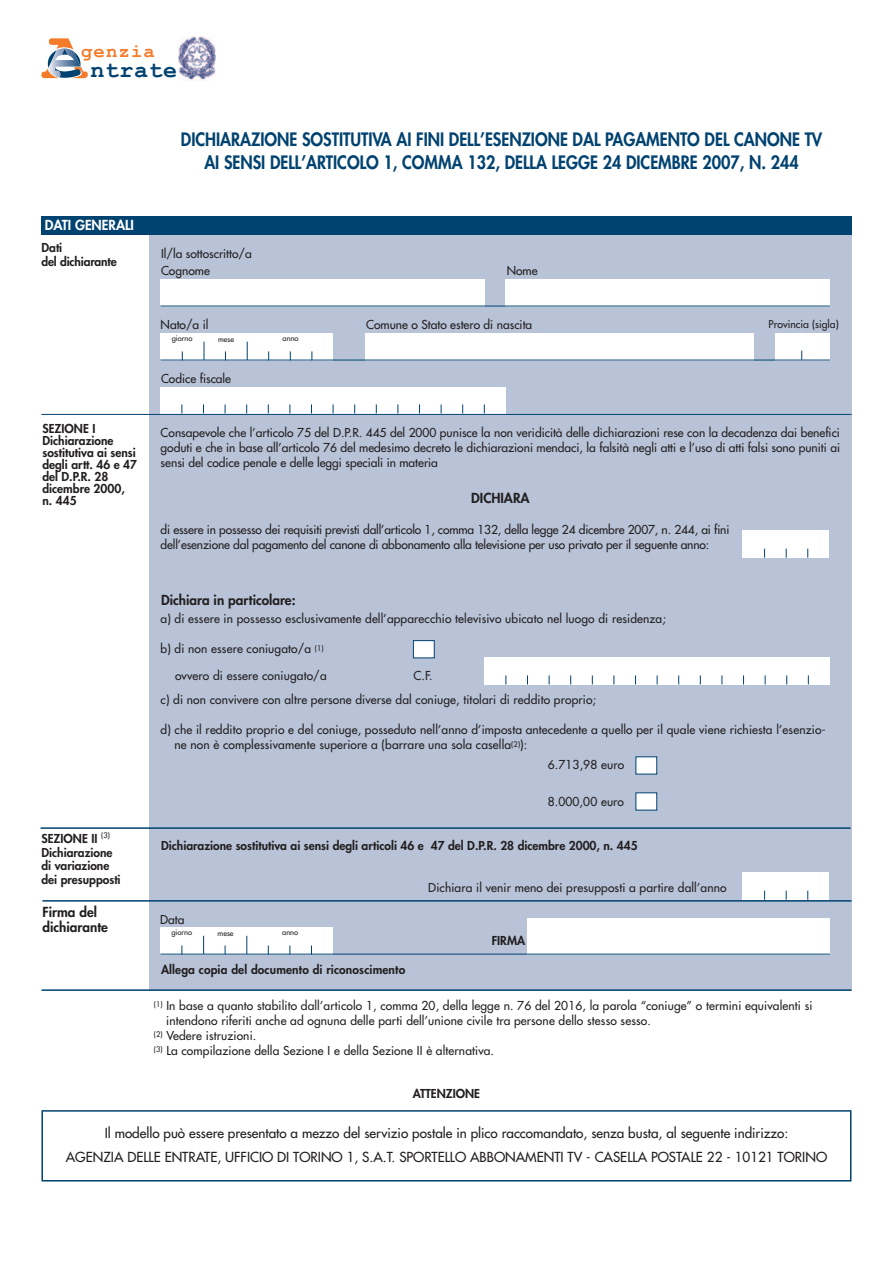
<style>
.page{position:relative;width:893px;height:1263px;background:#fff}
.page>*{position:absolute;margin:0;border:0;box-sizing:border-box;transform-origin:0 0}
.t1{font:700 23.25px "Courier New";letter-spacing:.025em;color:#004270}
.t2{font:700 18.9px "Courier New";letter-spacing:.06em;color:#f47b2a}
.t3{font:800 18px/22.5px "Futura";color:#004270;text-align:center;scale:.9 1}
.t4{font:13.5px/24px "Futura";color:#231f20;text-align:center}
.t5{font:800 13.5px/15px "Futura";color:#231f20}
.t6{font:800 13.5px "Futura";color:#fff}
.t7{font:12px/15px "Futura";letter-spacing:.01em;color:#231f20}
.t8{font:800 12px/12px "Futura";color:#231f20}
.t9{font:12px/15px "Futura";letter-spacing:-.01em;color:#231f20}
.t10{font:10.5px "Futura";color:#231f20}
.t11{font:7.5px "Futura";color:#231f20}
</style>
<div class="page">
<div style="left:149px;top:234px;width:702px;height:756px;background:#b8c3d7"></div>
<div style="left:41px;top:216px;width:810px;height:18px;background:#004270"></div>
<img style="left:178px;top:36px;width:38px;height:44px">
<svg style="left:41px;top:38px;width:47px;height:41px"></svg>
<div style="left:365px;top:333px;width:389px;height:27px;background:#fff"></div>
<div style="left:160px;top:279px;width:324px;height:27px;background:#fff"></div>
<div style="left:506px;top:279px;width:324px;height:27px;background:#fff"></div>
<div style="left:160px;top:387px;width:346px;height:27px;background:#fff"></div>
<div style="left:160px;top:333px;width:173px;height:27px;background:#fff"></div>
<svg style="left:204px;top:342px;width:1px;height:18px"></svg>
<svg style="left:247px;top:342px;width:1px;height:18px"></svg>
<div style="left:776px;top:333px;width:54px;height:27px;background:#fff"></div>
<div style="left:527px;top:918px;width:303px;height:36px;background:#fff"></div>
<div style="left:160px;top:927px;width:173px;height:27px;background:#fff"></div>
<svg style="left:203px;top:936px;width:1px;height:18px"></svg>
<svg style="left:246px;top:936px;width:1px;height:18px"></svg>
<hr style="left:160px;top:306px;width:670px;height:1px;background:#004270">
<hr style="left:160px;top:360px;width:670px;height:1px;background:#004270">
<hr style="left:41px;top:414px;width:810px;height:1px;background:#004270">
<div style="left:414px;top:641px;width:20px;height:16px;background:#fff"></div>
<div style="left:413px;top:640px;width:22px;height:18px;border:1px solid #004270"></div>
<div style="left:636px;top:757px;width:20px;height:17px;background:#fff"></div>
<div style="left:636px;top:793px;width:20px;height:17px;background:#fff"></div>
<div style="left:484px;top:657px;width:346px;height:27px;background:#fff"></div>
<div style="left:743px;top:872px;width:86px;height:27px;background:#fff"></div>
<div style="left:743px;top:530px;width:86px;height:27px;background:#fff"></div>
<hr style="left:160px;top:954px;width:670px;height:1px;background:#004270">
<hr style="left:41px;top:989px;width:810px;height:2px;background:#004270">
<hr style="left:42px;top:900px;width:809px;height:2px;background:#004270">
<hr style="left:41px;top:827px;width:810px;height:2px;background:#004270">
<div style="left:41px;top:1110px;width:810px;height:71px;border:2px solid #004270"></div>
<h2 class="t2" style="left:81px;top:42px;width:75px">genzia</h2>
<h1 class="t1" style="left:91px;top:58px;width:88px">ntrate</h1>
<h3 class="t3" style="left:181px;top:130px;width:714px">DICHIARAZIONE SOSTITUTIVA AI FINI DELL’ESENZIONE DAL PAGAMENTO DEL CANONE TV<br>AI SENSI DELL’ARTICOLO 1, COMMA 132, DELLA LEGGE 24 DICEMBRE 2007, N. 244</h3>
<p class="t6" style="left:45px;top:218px;width:91px">DATI GENERALI</p>
<p class="t8" style="left:41px;top:242px;width:77px;line-height:13.5px">Dati<br>del dichiarante</p>
<p class="t8" style="left:42px;top:423px;width:96px">SEZIONE I<br>Dichiarazione sostitutiva ai sensi degli artt. 46 e 47 del D.P.R. 28 dicembre 2000, n. 445</p>
<p class="t8" style="left:41px;top:833px;width:57px">SEZIONE II</p>
<p class="t11" style="left:101px;top:831px;width:10px">(3)</p>
<p class="t8" style="left:41px;top:846px;width:81px;line-height:13.5px">Dichiarazione di variazione dei presupposti</p>
<p class="t5" style="left:42px;top:905px;width:67px">Firma del dichiarante</p>
<p class="t7" style="left:161px;top:246px;width:92px;line-height:17.1px">Il/la sottoscritto/a<br>Cognome</p>
<p class="t7" style="left:507px;top:264px;width:32px">Nome</p>
<p class="t7" style="left:161px;top:318px;width:49px">Nato/a il</p>
<p class="t7" style="left:366px;top:318px;width:167px">Comune o Stato estero di nascita</p>
<p class="t11" style="left:172px;top:335px;width:22px">giorno</p>
<p class="t11" style="left:218px;top:335px;width:17px">mese</p>
<p class="t11" style="left:283px;top:335px;width:18px">anno</p>
<p class="t7" style="left:161px;top:372px;width:72px">Codice fiscale</p>
<p class="t10" style="left:769px;top:319px;width:72px">Provincia (sigla)</p>
<p class="t7" style="left:161px;top:426px;width:681px;text-align:justify">Consapevole che l’articolo 75 del D.P.R. 445 del 2000 punisce la non veridicità delle dichiarazioni rese con la decadenza dai benefici goduti e che in base all’articolo 76 del medesimo decreto le dichiarazioni mendaci, la falsità negli atti e l’uso di atti falsi sono puniti ai sensi del codice penale e delle leggi speciali in materia</p>
<p class="t5" style="left:471px;top:491px;width:60px">DICHIARA</p>
<p class="t9" style="left:161px;top:523px;width:570px">di essere in possesso dei requisiti previsti dall’articolo 1, comma 132, della legge 24 dicembre 2007, n. 244, ai fini dell’esenzione dal pagamento del canone di abbonamento alla televisione per uso privato per il seguente anno:</p>
<p class="t5" style="left:161px;top:594px;width:136px">Dichiara in particolare:</p>
<p class="t7" style="left:161px;top:612px;width:507px">a) di essere in possesso esclusivamente dell’apparecchio televisivo ubicato nel luogo di residenza;</p>
<p class="t7" style="left:161px;top:642px;width:165px">b) di non essere coniugato/a <sup>(1)</sup></p>
<p class="t7" style="left:175px;top:669px;width:153px">ovvero di essere coniugato/a</p>
<p class="t7" style="left:161px;top:664px;width:437px;line-height:24px;text-indent:253px">C.F.<br>c) di non convivere con altre persone diverse dal coniuge, titolari di reddito proprio;</p>
<p class="t7" style="left:174px;top:723px;width:653px;text-indent:-14px">d) che il reddito proprio e del coniuge, posseduto nell’anno d’imposta antecedente a quello per il quale viene richiesta l’esenzio&shy;ne non è complessivamente superiore a (barrare una sola casella<sup>(2)</sup>):</p>
<p class="t7" style="left:548px;top:757px;width:78px">6.713,98 euro</p>
<p class="t7" style="left:548px;top:795px;width:78px">8.000,00 euro</p>
<p class="t8" style="left:161px;top:840px;width:478px">Dichiarazione sostitutiva ai sensi degli articoli 46 e 47 del D.P.R. 28 dicembre 2000, n. 445</p>
<p class="t7" style="left:160px;top:913px;width:26px">Data</p>
<p class="t8" style="left:161px;top:965px;width:246px">Allega copia del documento di riconoscimento</p>
<p class="t11" style="left:171px;top:929px;width:22px">giorno</p>
<p class="t11" style="left:218px;top:929px;width:17px">mese</p>
<p class="t11" style="left:282px;top:929px;width:18px">anno</p>
<p class="t7" style="left:428px;top:881px;width:300px">Dichiara il venir meno dei presupposti a partire dall’anno</p>
<p class="t8" style="left:492px;top:935px;width:35px">FIRMA</p>
<p class="t7" style="left:154px;top:998px;width:660px"><sup>(1)</sup> In base a quanto stabilito dall’articolo 1, comma 20, della legge n. 76 del 2016, la parola “coniuge” o termini equivalenti si</p>
<p class="t7" style="left:166px;top:1013px;width:486px">intendono riferiti anche ad ognuna delle parti dell’unione civile tra persone dello stesso sesso.</p>
<p class="t7" style="left:154px;top:1028px;width:104px"><sup>(2)</sup> Vedere istruzioni.</p>
<p class="t7" style="left:154px;top:1043px;width:342px"><sup>(3)</sup> La compilazione della Sezione I e della Sezione II è alternativa.</p>
<p class="t8" style="left:413px;top:1088px;width:69px">ATTENZIONE</p>
<p class="t4" style="left:66px;top:1122px;width:763px">Il modello può essere presentato a mezzo del servizio postale in plico raccomandato, senza busta, al seguente indirizzo:<br>AGENZIA DELLE ENTRATE, UFFICIO DI TORINO 1, S.A.T. SPORTELLO ABBONAMENTI TV - CASELLA POSTALE 22 - 10121 TORINO</p>
</div>
